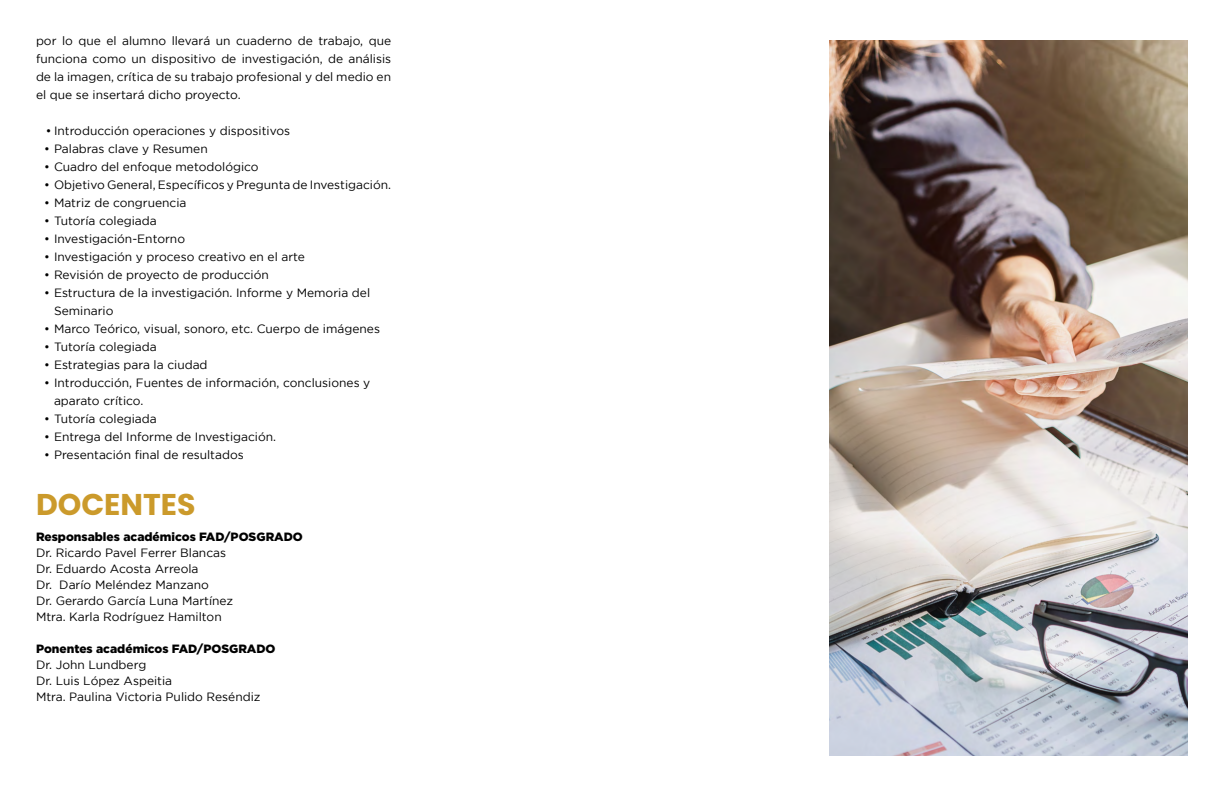
<style>
.page{position:relative;width:1224px;height:792px;background:#fff}
.page>*{position:absolute;margin:0;border:0;box-sizing:border-box;transform-origin:0 0}
.t1{font:700 30px "Poppins";color:#cb9a2b}
.Título_módulos{font:12px/18px "Gotham";color:#000}
.Tabulador_prinicipal{font:12px "Gotham";color:#000}
.Tabulador_prinicipal-2{font:900 12px "Gotham";color:#000}
</style>
<div class="page">
<img style="left:830px;top:40px;width:358px;height:716px">
<p class="Título_módulos" style="left:36px;top:31px;width:357px;text-align:justify">por lo que el alumno llevará un cuaderno de trabajo, que funciona como un dispositivo de investigación, de análisis de la imagen, crítica de su trabajo profesional y del medio en el que se insertará dicho proyecto.</p>
<p class="Título_módulos" style="left:46px;top:121px;width:246px">• Introducción operaciones y dispositivos</p>
<p class="Título_módulos" style="left:44px;top:139px;width:165px">• Palabras clave y Resumen</p>
<p class="Título_módulos" style="left:44px;top:157px;width:216px">• Cuadro del enfoque metodológico</p>
<p class="Título_módulos" style="left:44px;top:175px;width:349px">• Objetivo General, Específicos y Pregunta de Investigación.</p>
<p class="Título_módulos" style="left:44px;top:193px;width:144px">• Matriz de congruencia</p>
<p class="Título_módulos" style="left:44px;top:211px;width:114px">• Tutoría colegiada</p>
<p class="Título_módulos" style="left:44px;top:229px;width:143px">• Investigación-Entorno</p>
<p class="Título_módulos" style="left:44px;top:247px;width:263px">• Investigación y proceso creativo en el arte</p>
<p class="Título_módulos" style="left:44px;top:265px;width:226px">• Revisión de proyecto de producción</p>
<p class="Título_módulos" style="left:54px;top:283px;width:318px;text-indent:-10px">• Estructura de la investigación. Informe y Memoria del<br>Seminario</p>
<p class="Título_módulos" style="left:44px;top:319px;width:337px">• Marco Teórico, visual, sonoro, etc. Cuerpo de imágenes</p>
<p class="Título_módulos" style="left:44px;top:337px;width:114px">• Tutoría colegiada</p>
<p class="Título_módulos" style="left:44px;top:355px;width:165px">• Estrategias para la ciudad</p>
<p class="Título_módulos" style="left:54px;top:373px;width:318px;text-indent:-10px">• Introducción, Fuentes de información, conclusiones y aparato crítico.</p>
<p class="Título_módulos" style="left:44px;top:409px;width:114px">• Tutoría colegiada</p>
<p class="Título_módulos" style="left:44px;top:427px;width:234px">• Entrega del Informe de Investigación.</p>
<p class="Título_módulos" style="left:44px;top:445px;width:201px">• Presentación final de resultados</p>
<p class="t1" style="left:36px;top:487px;width:161px">DOCENTES</p>
<p class="Tabulador_prinicipal-2" style="left:36px;top:530px;width:268px">Responsables académicos FAD/POSGRADO</p>
<p class="Tabulador_prinicipal" style="left:36px;top:546px;width:192px">Dr. Ricardo Pavel Ferrer Blancas</p>
<p class="Tabulador_prinicipal" style="left:36px;top:562px;width:164px">Dr. Eduardo Acosta Arreola</p>
<p class="Tabulador_prinicipal" style="left:36px;top:578px;width:174px">Dr. Darío Meléndez Manzano</p>
<p class="Tabulador_prinicipal" style="left:36px;top:594px;width:199px">Dr. Gerardo García Luna Martínez</p>
<p class="Tabulador_prinicipal" style="left:36px;top:610px;width:187px">Mtra. Karla Rodríguez Hamilton</p>
<p class="Tabulador_prinicipal-2" style="left:36px;top:642px;width:241px">Ponentes académicos FAD/POSGRADO</p>
<p class="Título_módulos" style="left:36px;top:655px;width:112px">Dr. John Lundberg</p>
<p class="Título_módulos" style="left:36px;top:671px;width:138px">Dr. Luis López Aspeitia</p>
<p class="Título_módulos" style="left:36px;top:687px;width:226px">Mtra. Paulina Victoria Pulido Reséndiz</p>
</div>
